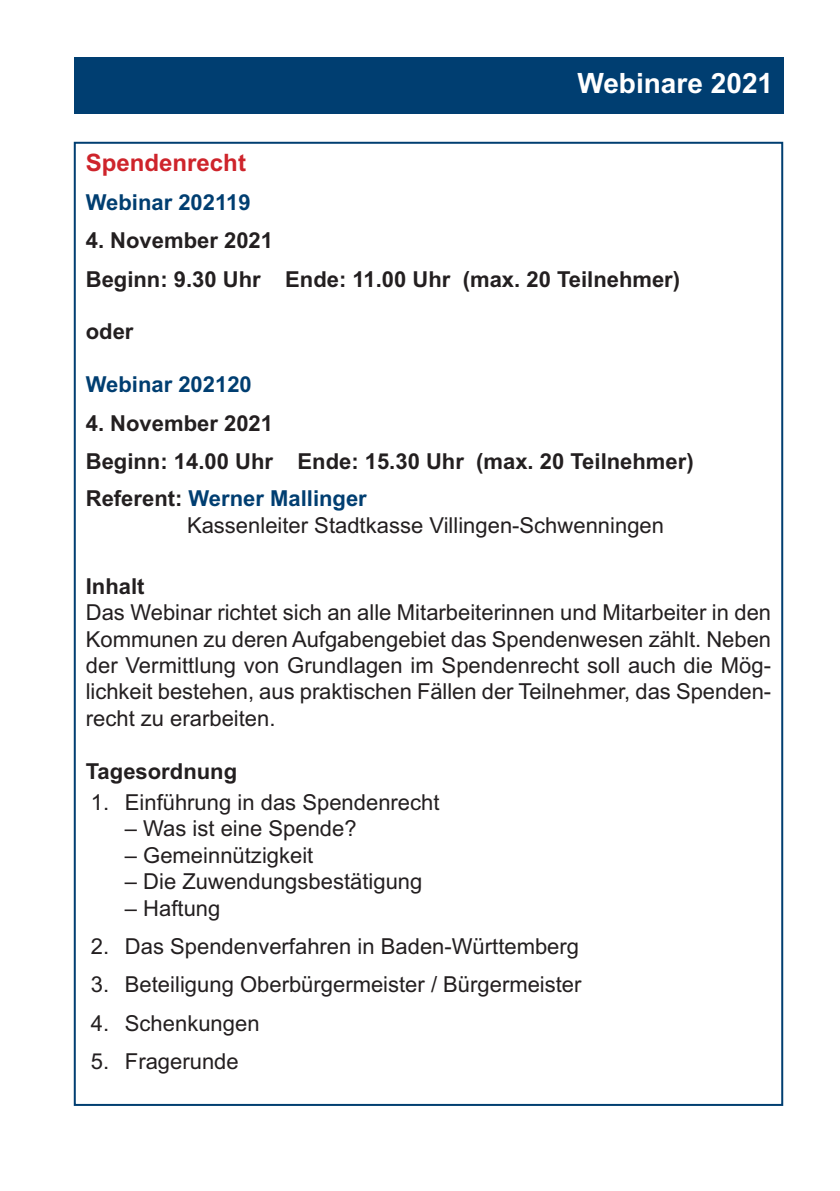
<style>
.page{position:relative;width:840px;height:1191px;background:#fff}
.page>*{position:absolute;margin:0;border:0;box-sizing:border-box;transform-origin:0 0}
.t1{font:700 28px "Arial";color:#fff}
.t2{font:700 24px "Arial";color:#ce242b}
.t3{font:22px/38.4px "Arial";color:#231f20;text-align:justify}
.t4{font:700 22px/37.8px "Arial";color:#231f20}
.t5{font:700 22px "Arial";color:#003e71}
.s1{color:#003e71}
</style>
<div class="page">
<div style="left:74px;top:57px;width:708px;height:56px;background:#003e71"></div>
<p class="t1" style="left:577px;top:67px;width:197px">Webinare 2021</p>
<p class="t2" style="left:86px;top:149px;width:162px">Spendenrecht</p>
<p class="t5" style="left:86px;top:189px;width:166px">Webinar 202119</p>
<p class="t4" style="left:86px;top:221px;width:595px;line-height:38.4px">4. November 2021<br>Beginn: 9.30 Uhr Ende: 11.00 Uhr (max. 20 Teilnehmer)</p>
<p class="t4" style="left:86px;top:313px;width:49px">oder</p>
<p class="t5" style="left:86px;top:372px;width:167px">Webinar 202120</p>
<p class="t4" style="left:86px;top:404px;width:609px">4. November 2021<br>Beginn: 14.00 Uhr Ende: 15.30 Uhr (max. 20 Teilnehmer)<br>Referent: <span class="s1">Werner Mallinger</span></p>
<p class="t3" style="left:187px;top:506px;width:478px">Kassenleiter Stadtkasse Villingen-Schwenningen</p>
<p class="t4" style="left:86px;top:567px;width:60px">Inhalt</p>
<p class="t3" style="left:86px;top:599px;width:686px;line-height:26.4px">Das Webinar richtet sich an alle Mitarbeiterinnen und Mitarbeiter in den Kommunen zu deren Aufgabengebiet das Spendenwesen zählt. Neben der Vermittlung von Grundlagen im Spendenrecht soll auch die Mög&shy;lichkeit bestehen, aus praktischen Fällen der Teilnehmer, das Spenden&shy;recht zu erarbeiten.</p>
<p class="t4" style="left:86px;top:752px;width:153px">Tagesordnung</p>
<p class="t3" style="left:91px;top:783px;width:20px">1.</p>
<p class="t3" style="left:125px;top:783px;width:316px">Einführung in das Spendenrecht</p>
<p class="t3" style="left:125px;top:809px;width:233px">– Was ist eine Spende?</p>
<p class="t3" style="left:125px;top:836px;width:190px">– Gemeinnützigkeit</p>
<p class="t3" style="left:125px;top:862px;width:299px">– Die Zuwendungsbestätigung</p>
<p class="t3" style="left:125px;top:889px;width:458px;text-align:left">– Haftung<br>Das Spendenverfahren in Baden-Württemberg<br>Beteiligung Oberbürgermeister / Bürgermeister<br>Schenkungen<br>Fragerunde</p>
<p class="t3" style="left:91px;top:927px;width:20px">2.<br>3.<br>4.<br>5.</p>
</div>
